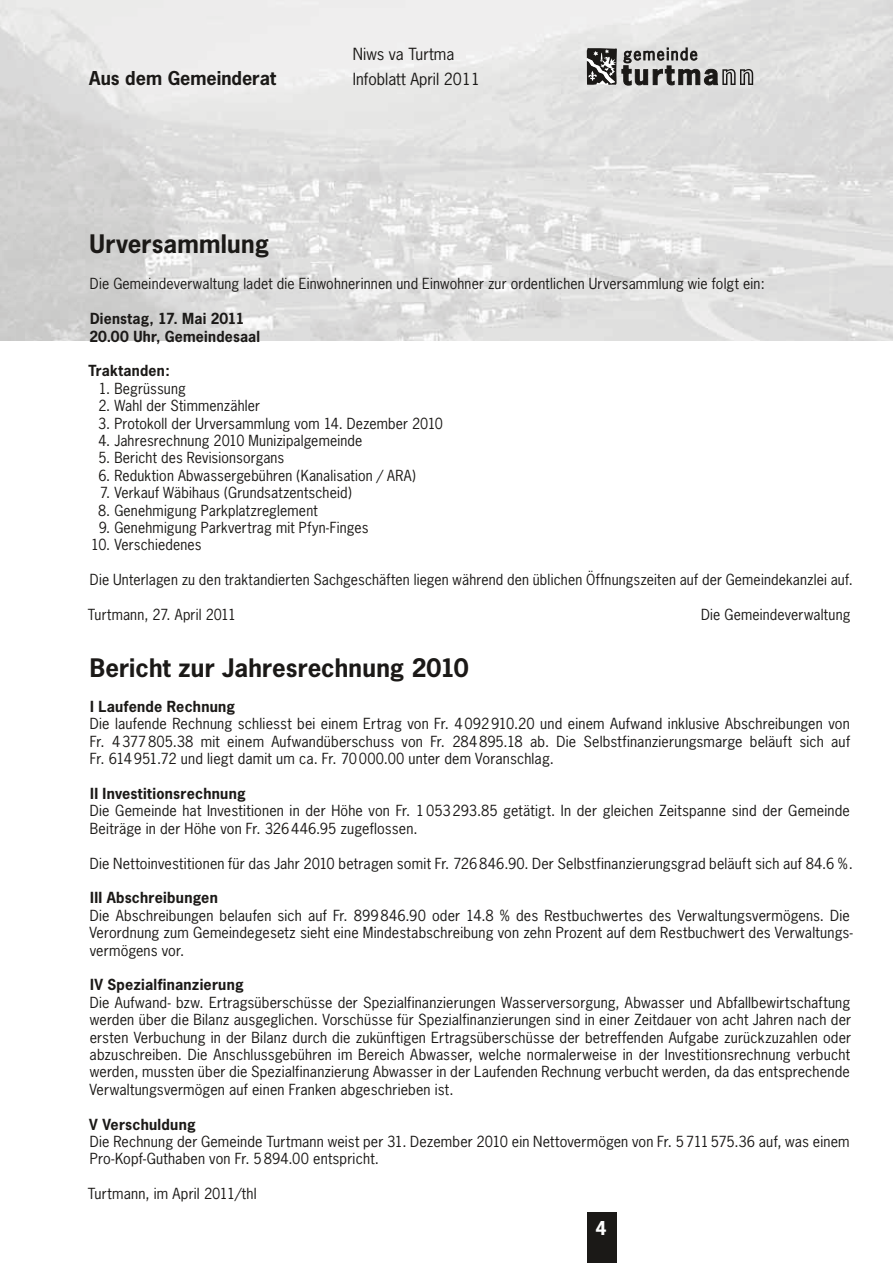
<style>
.page{position:relative;width:893px;height:1263px;background:#fff}
.page>*{position:absolute;margin:0;border:0;box-sizing:border-box;transform-origin:0 0}
.t1{font:700 24px "News Gothic";letter-spacing:.005em;color:#1b1917}
.t2{font:700 18px "News Gothic";color:#1b1917}
.t3{font:700 18px "News Gothic";color:#fff}
.t4{font:15.75px/25.5px "News Gothic";color:#1b1917}
.t5{font:14.4px/17.4px "News Gothic";letter-spacing:.01em;color:#1b1917}
.t6{font:700 14.4px/17.4px "News Gothic";letter-spacing:.015em;color:#1b1917}
</style>
<div class="page">
<img style="left:0;top:0;width:893px;height:340px">
<div style="left:587px;top:1212px;width:30px;height:51px;background:#1b1917"></div>
<svg style="left:587px;top:47px;width:166px;height:39px;background:#989796"></svg>
<p class="t2" style="left:89px;top:66px;width:188px">Aus dem Gemeinderat</p>
<p class="t4" style="left:353px;top:41px;width:129px">Niws va Turtma<br>Infoblatt April 2011</p>
<h1 class="t1" style="left:90px;top:228px;width:181px">Urversammlung</h1>
<p class="t5" style="left:90px;top:275px;width:677px">Die Gemeindeverwaltung ladet die Einwohnerinnen und Einwohner zur ordentlichen Urversammlung wie folgt ein:</p>
<p class="t6" style="left:89px;top:310px;width:172px">Dienstag, 17. Mai 2011<br>20.00 Uhr, Gemeindesaal</p>
<p class="t6" style="left:88px;top:362px;width:83px">Traktanden:</p>
<p class="t5" style="left:99px;top:380px;width:88px">1. Begrüssung</p>
<p class="t5" style="left:98px;top:397px;width:163px">2. Wahl der Stimmenzähler</p>
<p class="t5" style="left:98px;top:414px;width:346px">3. Protokoll der Urversammlung vom 14. Dezember 2010</p>
<p class="t5" style="left:98px;top:432px;width:265px">4. Jahresrechnung 2010 Munizipalgemeinde</p>
<p class="t5" style="left:98px;top:449px;width:187px">5. Bericht des Revisionsorgans</p>
<p class="t5" style="left:98px;top:466px;width:319px">6. Reduktion Abwassergebühren (Kanalisation / ARA)</p>
<p class="t5" style="left:100px;top:484px;width:253px">7. Verkauf Wäbihaus (Grundsatzentscheid)</p>
<p class="t5" style="left:98px;top:501px;width:221px">8. Genehmigung Parkplatzreglement</p>
<p class="t5" style="left:99px;top:519px;width:271px">9. Genehmigung Parkvertrag mit Pfyn-Finges</p>
<p class="t5" style="left:91px;top:536px;width:112px">10. Verschiedenes</p>
<p class="t5" style="left:90px;top:571px;width:764px">Die Unterlagen zu den traktandierten Sachgeschäften liegen während den üblichen Öffnungszeiten auf der Gemeindekanzlei auf.</p>
<p class="t5" style="left:88px;top:606px;width:150px">Turtmann, 27. April 2011</p>
<p class="t5" style="left:701px;top:606px;width:151px">Die Gemeindeverwaltung</p>
<h1 class="t1" style="left:90px;top:652px;width:380px">Bericht zur Jahresrechnung 2010</h1>
<p class="t6" style="left:90px;top:697px;width:146px">I Laufende Rechnung</p>
<p class="t5" style="left:90px;top:715px;width:762px;text-align:justify">Die laufende Rechnung schliesst bei einem Ertrag von Fr. 4 092 910.20 und einem Aufwand inklu sive Abschreibungen von Fr. 4 377 805.38 mit einem Aufwandüberschuss von Fr. 284 895.18 ab. Die Selbstfinanzierungsmarge beläuft sich auf Fr. 614 951.72 und liegt damit um ca. Fr. 70 000.00 unter dem Voranschlag.</p>
<p class="t6" style="left:90px;top:784px;width:157px">II Investitionsrechnung</p>
<p class="t5" style="left:90px;top:802px;width:761px">Die Gemeinde hat Investitionen in der Höhe von Fr. 1 053 293.85 getätigt. In der gleichen Zeitspanne sind der Gemeinde<br>Beiträge in der Höhe von Fr. 326 446.95 zugeflossen.</p>
<p class="t5" style="left:90px;top:854px;width:764px">Die Nettoinvestitionen für das Jahr 2010 betragen somit Fr. 726 846.90. Der Selbstfinanzierungsgrad beläuft sich auf 84.6 %.</p>
<p class="t6" style="left:90px;top:889px;width:129px">III Abschreibungen</p>
<p class="t5" style="left:89px;top:906px;width:765px">Die Abschreibungen belaufen sich auf Fr. 899 846.90 oder 14.8 % des Restbuchwertes des Verwal tungsvermögens. Die<br>Verordnung zum Gemeindegesetz sieht eine Mindestabschreibung von zehn Prozent auf dem Restbuchwert des Verwaltungs&shy;vermögens vor.</p>
<p class="t6" style="left:90px;top:976px;width:155px">IV Spezialfinanzierung</p>
<p class="t5" style="left:89px;top:993px;width:763px;text-align:justify">Die Aufwand- bzw. Ertragsüberschüsse der Spezialfinanzierungen Wasserversorgung, Abwasser und Abfallbewirtschaftung werden über die Bilanz ausgeglichen. Vorschüsse für Spezialfinanzierungen sind in einer Zeitdauer von acht Jahren nach der ersten Verbuchung in der Bilanz durch die zukünftigen Ertragsüberschüsse der betreffenden Aufgabe zurückzuzahlen oder abzuschreiben. Die Anschlussgebühren im Bereich Abwasser, welche normalerweise in der Investitionsrechnung verbucht werden, mussten über die Spezialfinanzierung Abwasser in der Laufenden Rechnung verbucht werden, da das entsprechende Verwaltungsvermögen auf einen Franken abgeschrieben ist.</p>
<p class="t6" style="left:89px;top:1115px;width:108px">V Verschuldung</p>
<p class="t5" style="left:90px;top:1133px;width:761px">Die Rechnung der Gemeinde Turtmann weist per 31. Dezember 2010 ein Nettovermögen von Fr. 5 711 575.36 auf, was einem<br>Pro-Kopf-Guthaben von Fr. 5 894.00 entspricht.</p>
<p class="t5" style="left:88px;top:1185px;width:170px">Turtmann, im April 2011/thl</p>
<p class="t3" style="left:595px;top:1216px;width:13px">4</p>
</div>
